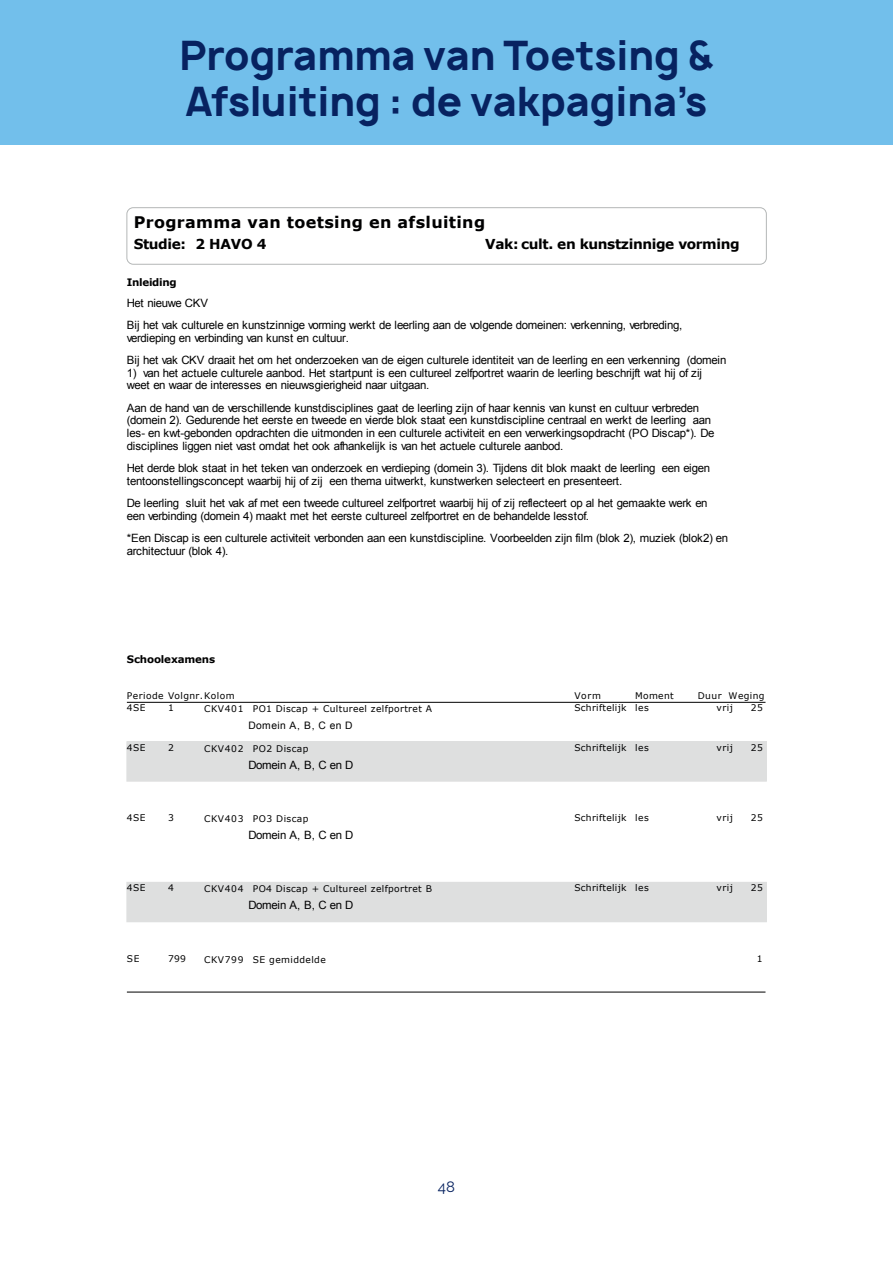
<style>
.page{position:relative;width:893px;height:1263px;background:#fff}
.page>*{position:absolute;margin:0;border:0;box-sizing:border-box;transform-origin:0 0}
.t1{font:700 39px/46.8px "Manrope";color:#072260}
.t2{font:700 16.05px "Verdana";letter-spacing:.02em;color:#000001}
.t3{font:15px "Raleway";color:#072260}
.t4{font:700 13.65px "Verdana";letter-spacing:-.03em;color:#000001}
.t5{font:11.4px/12.8px "Arial";letter-spacing:-.03em;color:#000001}
.t6{font:700 10.35px "Verdana";letter-spacing:-.015em;color:#000001}
.t7{font:10.35px "Arial";letter-spacing:.025em;color:#000001}
.t8{font:9.15px "Verdana";letter-spacing:.04em;color:#000001}
</style>
<div class="page">
<div style="left:126px;top:207px;width:641px;height:58px;border:1px solid #b4b7b7;border-radius:6px"></div>
<div style="left:127px;top:742px;width:639px;height:39px;background:#dedfdf"></div>
<div style="left:126px;top:741px;width:641px;height:41px;border:1px solid #dedfdf"></div>
<div style="left:127px;top:882px;width:639px;height:40px;background:#dedfdf"></div>
<div style="left:126px;top:952px;width:641px;height:40px;border:1px solid #fff"></div>
<hr style="left:127px;top:702px;width:638px;height:1px;background:#000001">
<hr style="left:127px;top:992px;width:638px;height:1px;background:#000001">
<div style="left:0;top:0;width:893px;height:145px;background:#72bfeb"></div>
<h1 class="t1" style="left:179px;top:32px;width:536px">Programma van Toetsing &amp;<br>Afsluiting : de vakpagina’s</h1>
<h2 class="t2" style="left:134px;top:212px;width:353px">Programma van toetsing en afsluiting</h2>
<p class="t4" style="left:134px;top:235px;width:134px">Studie: 2 HAVO 4</p>
<p class="t4" style="left:485px;top:235px;width:256px">Vak: cult. en kunstzinnige vorming</p>
<p class="t6" style="left:127px;top:275px;width:51px">Inleiding</p>
<p class="t5" style="left:127px;top:292px;width:557px;line-height:22.2px">Het nieuwe CKV<br>Bij het vak culturele en kunstzinnige vorming werkt de leerling aan de volgende domeinen: verkenning, verbreding,</p>
<p class="t5" style="left:127px;top:327px;width:601px;line-height:22.2px">verdieping en verbinding van kunst en cultuur.<br>Bij het vak CKV draait het om het onderzoeken van de eigen culturele identiteit van de leerling en een verkenning (domein</p>
<p class="t5" style="left:127px;top:366px;width:577px">1) van het actuele culturele aanbod. Het startpunt is een cultureel zelfportret waarin de leerling beschrijft wat hij of zij weet en waar de interesses en nieuwsgierigheid naar uitgaan.</p>
<p class="t5" style="left:127px;top:401px;width:589px">Aan de hand van de verschillende kunstdisciplines gaat de leerling zijn of haar kennis van kunst en cultuur verbreden (domein 2). Gedurende het eerste en tweede en vierde blok staat een kunstdiscipline centraal en werkt de leerling aan les- en kwt-gebonden opdrachten die uitmonden in een culturele activiteit en een verwerkingsopdracht (PO Discap*). De disciplines liggen niet vast omdat het ook afhankelijk is van het actuele culturele aanbod.</p>
<p class="t5" style="left:127px;top:462px;width:585px">Het derde blok staat in het teken van onderzoek en verdieping (domein 3). Tijdens dit blok maakt de leerling een eigen tentoonstellingsconcept waarbij hij of zij een thema uitwerkt, kunstwerken selecteert en presenteert.</p>
<p class="t5" style="left:127px;top:497px;width:582px">De leerling sluit het vak af met een tweede cultureel zelfportret waarbij hij of zij reflecteert op al het gemaakte werk en een verbinding (domein 4) maakt met het eerste cultureel zelfportret en de behandelde lesstof.</p>
<p class="t5" style="left:127px;top:532px;width:603px">*Een Discap is een culturele activiteit verbonden aan een kunstdiscipline. Voorbeelden zijn film (blok 2), muziek (blok2) en architectuur (blok 4).</p>
<p class="t6" style="left:127px;top:652px;width:90px">Schoolexamens</p>
<p class="t8" style="left:127px;top:690px;width:109px">Periode Volgnr.Kolom</p>
<p class="t8" style="left:574px;top:690px;width:28px">Vorm</p>
<p class="t8" style="left:635px;top:690px;width:40px">Moment</p>
<p class="t8" style="left:698px;top:689px;width:68px">Duur Weging</p>
<p class="t8" style="left:127px;top:702px;width:20px">4SE</p>
<p class="t8" style="left:168px;top:702px;width:7px">1</p>
<p class="t8" style="left:204px;top:703px;width:230px">CKV401 PO1 Discap + Cultureel zelfportret A</p>
<p class="t8" style="left:574px;top:702px;width:76px">Schriftelijk les</p>
<p class="t8" style="left:717px;top:702px;width:18px">vrij</p>
<p class="t8" style="left:751px;top:702px;width:14px">25</p>
<p class="t8" style="left:127px;top:742px;width:20px">4SE</p>
<p class="t8" style="left:168px;top:742px;width:7px">2</p>
<p class="t8" style="left:204px;top:743px;width:106px">CKV402 PO2 Discap</p>
<p class="t8" style="left:574px;top:742px;width:76px">Schriftelijk les</p>
<p class="t8" style="left:717px;top:742px;width:18px">vrij</p>
<p class="t8" style="left:751px;top:742px;width:14px">25</p>
<p class="t7" style="left:249px;top:718px;width:105px">Domein A, B, C en D</p>
<p class="t5" style="left:249px;top:758px;width:106px">Domein A, B, C en D</p>
<p class="t8" style="left:127px;top:812px;width:20px">4SE</p>
<p class="t8" style="left:168px;top:812px;width:7px">3</p>
<p class="t8" style="left:204px;top:813px;width:106px">CKV403 PO3 Discap</p>
<p class="t8" style="left:574px;top:812px;width:76px">Schriftelijk les</p>
<p class="t8" style="left:717px;top:812px;width:18px">vrij</p>
<p class="t8" style="left:751px;top:812px;width:14px">25</p>
<p class="t5" style="left:249px;top:829px;width:106px">Domein A, B, C en D</p>
<p class="t8" style="left:127px;top:882px;width:20px">4SE</p>
<p class="t8" style="left:168px;top:882px;width:7px">4</p>
<p class="t8" style="left:204px;top:883px;width:230px">CKV404 PO4 Discap + Cultureel zelfportret B</p>
<p class="t8" style="left:574px;top:882px;width:76px">Schriftelijk les</p>
<p class="t8" style="left:717px;top:882px;width:18px">vrij</p>
<p class="t8" style="left:751px;top:882px;width:14px">25</p>
<p class="t5" style="left:249px;top:899px;width:106px">Domein A, B, C en D</p>
<p class="t8" style="left:127px;top:953px;width:14px">SE</p>
<p class="t8" style="left:168px;top:953px;width:20px">799</p>
<p class="t8" style="left:204px;top:953px;width:123px">CKV799 SE gemiddelde</p>
<p class="t8" style="left:757px;top:953px;width:7px">1</p>
<h3 class="t3" style="left:438px;top:1178px;width:19px">48</h3>
</div>
